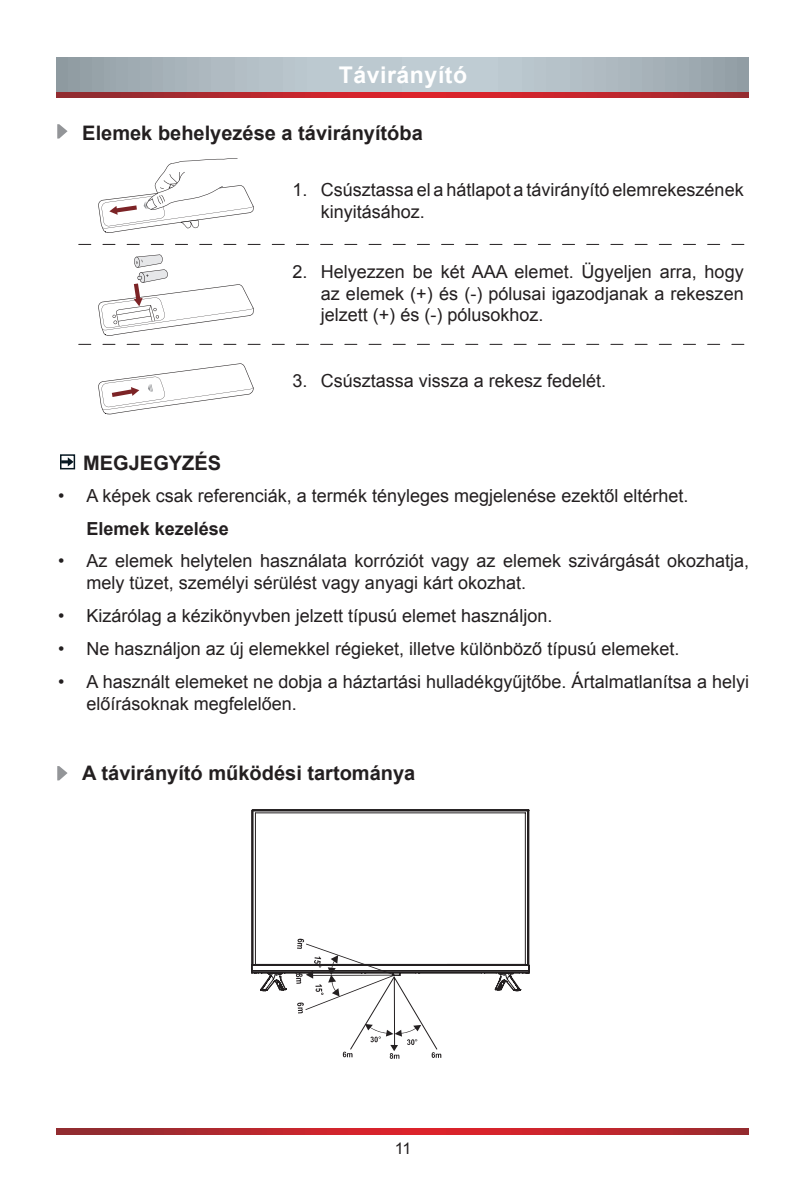
<style>
.page{position:relative;width:806px;height:1191px;background:#fff}
.page>*{position:absolute;margin:0;border:0;box-sizing:border-box;transform-origin:0 0}
.t1{font:700 23px "Arial";letter-spacing:.025em;color:#fff}
.t2{font:700 20px "Arial";color:#231f20}
.t3{font:18px/21.6px "Arial";color:#231f20}
.t4{font:700 18px "Arial";color:#231f20}
.t5{font:16px "Arial";color:#231f20}
</style>
<div class="page">
<svg style="left:57px;top:57px;width:691px;height:35px;background:#aebac1"></svg>
<svg style="left:57px;top:92px;width:691px;height:6px;background:#bb272d"></svg>
<svg style="left:57px;top:1128px;width:691px;height:6px;background:#bb272d"></svg>
<svg style="left:251px;top:809px;width:278px;height:182px"></svg>
<svg style="left:57px;top:124px;width:10px;height:15px"></svg>
<svg style="left:57px;top:766px;width:10px;height:14px"></svg>
<svg style="left:79px;top:244px;width:664px;height:1px"></svg>
<svg style="left:79px;top:344px;width:664px;height:1px"></svg>
<svg style="left:98px;top:158px;width:155px;height:75px"></svg>
<svg style="left:98px;top:254px;width:155px;height:82px"></svg>
<svg style="left:98px;top:363px;width:155px;height:51px"></svg>
<div style="left:60px;top:454px;width:15px;height:15px;border:2px solid #071822"></div>
<svg style="left:61px;top:457px;width:13px;height:9px"></svg>
<svg style="left:296px;top:938px;width:145px;height:120px"></svg>
<p class="t1" style="left:338px;top:59px;width:130px">Távirányító</p>
<p class="t2" style="left:82px;top:119px;width:342px">Elemek behelyezése a távirányítóba</p>
<p class="t3" style="left:320px;top:179px;width:424px;text-indent:-28px">1. Csúsztassa el a hátlapot a távirányító elemrekeszének kinyitásához.</p>
<p class="t3" style="left:320px;top:261px;width:424px;text-align:justify;text-indent:-28px">2. Helyezzen be két AAA elemet. Ügyeljen arra, hogy az elemek (+) és (-) pólusai igazodjanak a rekeszen jelzett (+) és (-) pólusokhoz.</p>
<p class="t3" style="left:292px;top:370px;width:315px">3. Csúsztassa vissza a rekesz fedelét.</p>
<p class="t2" style="left:83px;top:450px;width:139px">MEGJEGYZÉS</p>
<p class="t3" style="left:58px;top:484px;width:631px">• A képek csak referenciák, a termék tényleges megjelenése ezektől eltérhet.</p>
<p class="t4" style="left:86px;top:516px;width:144px">Elemek kezelése</p>
<p class="t3" style="left:86px;top:550px;width:663px;text-indent:-28px">• Az elemek helytelen használata korróziót vagy az elemek szivárgását okozhatja, mely tüzet, személyi sérülést vagy anyagi kárt okozhat.</p>
<p class="t3" style="left:58px;top:605px;width:495px">• Kizárólag a kézikönyvben jelzett típusú elemet használjon.</p>
<p class="t3" style="left:58px;top:638px;width:622px">• Ne használjon az új elemekkel régieket, illetve különböző típusú elemeket.</p>
<p class="t3" style="left:86px;top:671px;width:663px;text-indent:-28px">• A használt elemeket ne dobja a háztartási hulladékgyűjtőbe. Ártalmatlanítsa a helyi előírásoknak megfelelően.</p>
<p class="t2" style="left:82px;top:760px;width:334px">A távirányító működési tartománya</p>
<p class="t5" style="left:394px;top:1138px;width:18px">11</p>
</div>
